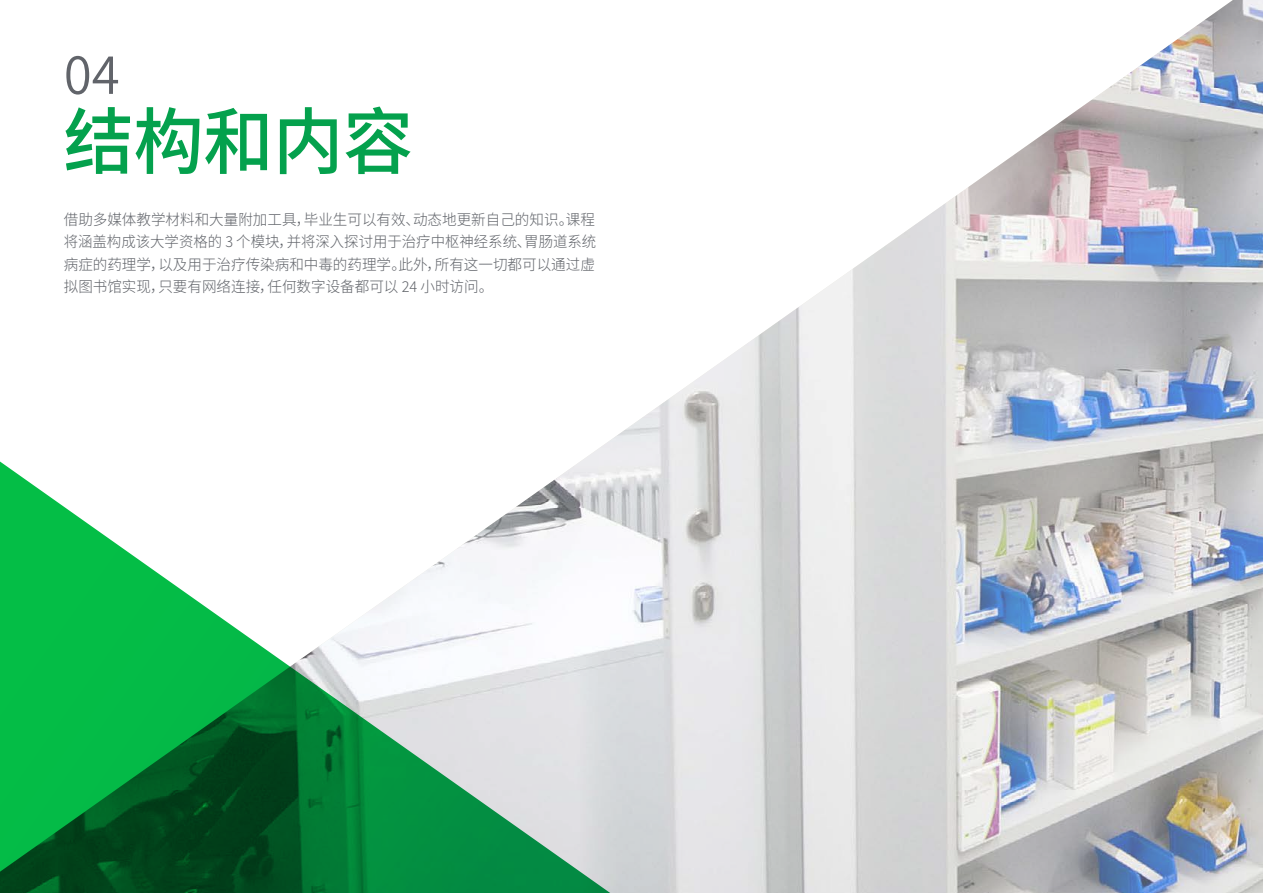
<style>
.page{position:relative;width:1263px;height:893px;background:#fff}
.page>*{position:absolute;margin:0;border:0;box-sizing:border-box;transform-origin:0 0}
.t1{font:500 72px "Source Han Sans CN";color:#04a14d}
.t2{font:52.5px "Source Han Sans CN";color:#61646a}
.t3{font:300 15px/22.5px "Source Han Sans CN";color:#61646a;text-align:justify}
</style>
<div class="page">
<img style="left:602px;top:0;width:661px;height:893px">
<svg style="left:0;top:446px;width:640px;height:447px"></svg>
<h2 class="t2" style="left:64px;top:45px;width:57px">04</h2>
<h1 class="t1" style="left:64px;top:101px;width:351px">结构和内容</h1>
<p class="t3" style="left:64px;top:208px;width:534px">借助多媒体教学材料和大量附加工具，毕业生可以有效、动态地更新自己的知识。课程将涵盖构成该大学资格的 3 个模块，并将深入探讨用于治疗中枢神经系统、胃肠道系统病症的药理学，以及用于治疗传染病和中毒的药理学。此外，所有这一切都可以通过虚拟图书馆实现，只要有网络连接，任何数字设备都可以 24 小时访问。</p>
</div>
